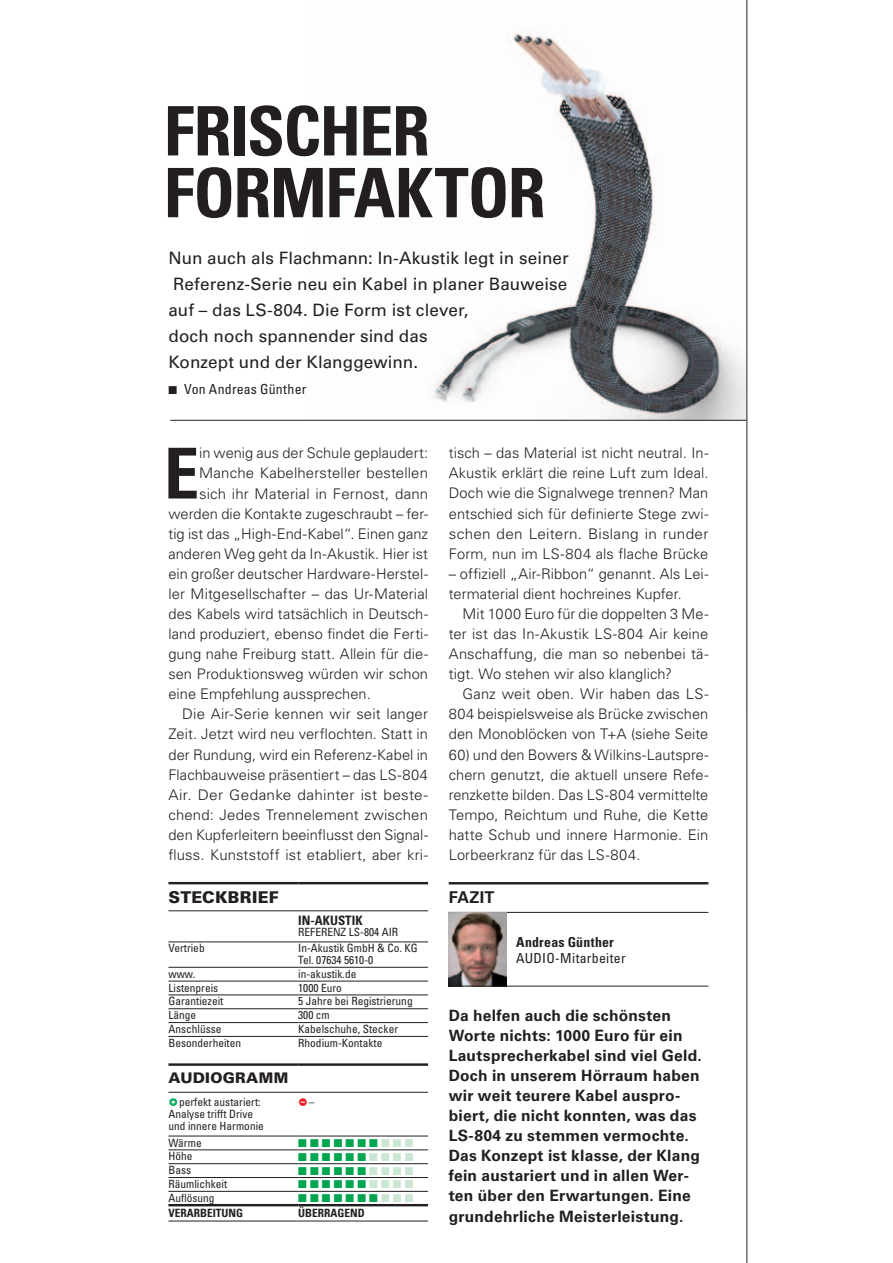
<style>
.page{position:relative;width:893px;height:1263px;background:#fff}
.page>*{position:absolute;margin:0;border:0;box-sizing:border-box;transform-origin:0 0}
.t1{font:700 condensed 70.2px "Univers LT Std";color:#231f20}
.t2{font:700 condensed 68.25px/61.8px "Univers LT Std";letter-spacing:-.025em;color:#231f20}
.t3{font:17.1px/26px "Univers LT Std";letter-spacing:.005em;color:#231f20}
.t4{font:900 16.2px "Univers LT Std";letter-spacing:.015em;color:#231f20}
.t5{font:700 16.2px "Univers LT Std";letter-spacing:.015em;color:#231f20}
.t6{font:700 15.6px/20.1px "Univers LT Std";letter-spacing:.015em;color:#231f20}
.t7{font:300 14.7px/20.1px "Univers LT Std";letter-spacing:.005em;color:#231f20;text-align:justify}
.t8{font:300 14.7px "Univers LT Std";letter-spacing:.005em;color:#231f20;scale:1.05 1}
.t9{font:900 14.7px "Univers LT Std";letter-spacing:.02em;color:#231f20}
.t10{font:condensed 13.8px "Univers LT Std";letter-spacing:.015em;color:#231f20}
.t11{font:700 condensed 13.8px "Univers LT Std";letter-spacing:.015em;color:#231f20}
.t12{font:700 condensed 13.05px "Univers LT Std";color:#231f20}
.t13{font:condensed 11.4px/12.1px "Univers LT Std";color:#231f20}
.t14{font:11.4px "Zapf Dingbats ITC";color:#00a54f}
.t15{font:700 condensed 11.4px "Univers LT Std";color:#231f20}
.s1{color:#cbe6d3}
</style>
<div class="page">
<img style="left:305px;top:33px;width:441px;height:387px">
<hr style="left:168px;top:942px;width:130px;height:1px;background:#231f20">
<hr style="left:298px;top:942px;width:130px;height:1px;background:#231f20">
<hr style="left:168px;top:967px;width:130px;height:1px;background:#231f20">
<hr style="left:298px;top:967px;width:130px;height:1px;background:#231f20">
<hr style="left:168px;top:981px;width:130px;height:1px;background:#231f20">
<hr style="left:298px;top:981px;width:130px;height:1px;background:#231f20">
<hr style="left:168px;top:995px;width:130px;height:1px;background:#231f20">
<hr style="left:298px;top:995px;width:130px;height:1px;background:#231f20">
<hr style="left:168px;top:1008px;width:130px;height:1px;background:#231f20">
<hr style="left:298px;top:1008px;width:130px;height:1px;background:#231f20">
<hr style="left:168px;top:1022px;width:130px;height:1px;background:#231f20">
<hr style="left:298px;top:1022px;width:130px;height:1px;background:#231f20">
<hr style="left:168px;top:1036px;width:130px;height:1px;background:#231f20">
<hr style="left:298px;top:1036px;width:130px;height:1px;background:#231f20">
<hr style="left:168px;top:882px;width:130px;height:2px;background:#231f20">
<hr style="left:298px;top:882px;width:130px;height:2px;background:#231f20">
<hr style="left:168px;top:910px;width:130px;height:1px;background:#231f20">
<hr style="left:298px;top:910px;width:130px;height:1px;background:#231f20">
<hr style="left:168px;top:1220px;width:130px;height:1px;background:#231f20">
<hr style="left:298px;top:1220px;width:130px;height:1px;background:#231f20">
<hr style="left:168px;top:1136px;width:130px;height:1px;background:#231f20">
<hr style="left:298px;top:1136px;width:130px;height:1px;background:#231f20">
<hr style="left:168px;top:1149px;width:130px;height:1px;background:#231f20">
<hr style="left:298px;top:1149px;width:130px;height:1px;background:#231f20">
<hr style="left:168px;top:1163px;width:130px;height:1px;background:#231f20">
<hr style="left:298px;top:1163px;width:130px;height:1px;background:#231f20">
<hr style="left:168px;top:1177px;width:130px;height:1px;background:#231f20">
<hr style="left:298px;top:1177px;width:130px;height:1px;background:#231f20">
<hr style="left:168px;top:1191px;width:130px;height:1px;background:#231f20">
<hr style="left:298px;top:1191px;width:130px;height:1px;background:#231f20">
<hr style="left:168px;top:1204px;width:130px;height:2px;background:#231f20">
<hr style="left:298px;top:1204px;width:130px;height:2px;background:#231f20">
<hr style="left:168px;top:1092px;width:130px;height:1px;background:#231f20">
<hr style="left:298px;top:1092px;width:130px;height:1px;background:#231f20">
<hr style="left:168px;top:1063px;width:130px;height:3px;background:#231f20">
<hr style="left:298px;top:1063px;width:130px;height:3px;background:#231f20">
<hr style="left:449px;top:882px;width:259px;height:2px;background:#231f20">
<hr style="left:449px;top:912px;width:259px;height:1px;background:#231f20">
<img style="left:449px;top:913px;width:57px;height:73px">
<hr style="left:449px;top:986px;width:259px;height:1px;background:#231f20">
<hr style="left:170px;top:420px;width:580px;height:1px;background:#231f20">
<svg style="left:747px;top:0;width:3px;height:1263px"></svg>
<img style="left:747px;top:481px;width:3px;height:237px">
<hr style="left:746px;top:0;width:1px;height:1263px;background:#231f20">
<h2 class="t2" style="left:164px;top:100px;width:383px">FRISCHER<br>FORMFAKTOR</h2>
<p class="t3" style="left:168px;top:245px;width:402px">Nun auch als Flachmann: In-Akustik legt in seiner Referenz-Serie neu ein Kabel in planer Bauweise auf – das LS-804. Die Form ist clever,<br>doch noch spannender sind das<br>Konzept und der Klanggewinn.</p>
<p class="t10" style="left:168px;top:381px;width:139px">■ Von Andreas Günther</p>
<h1 class="t1" style="left:164px;top:430px;width:37px">E</h1>
<p class="t7" style="left:199px;top:443px;width:230px">in wenig aus der Schule geplaudert:</p>
<p class="t7" style="left:199px;top:463px;width:230px">Manche Kabelhersteller bestellen</p>
<p class="t7" style="left:199px;top:483px;width:230px">sich ihr Material in Fernost, dann</p>
<p class="t7" style="left:168px;top:503px;width:261px">werden die Kontakte zugeschraubt – fer-</p>
<p class="t7" style="left:168px;top:523px;width:261px">tig ist das „High-End-Kabel“. Einen ganz</p>
<p class="t7" style="left:168px;top:543px;width:261px">anderen Weg geht da In-Akustik. Hier ist</p>
<p class="t7" style="left:168px;top:564px;width:261px">ein großer deutscher Hardware-Herstel-</p>
<p class="t7" style="left:168px;top:584px;width:261px">ler Mitgesellschafter – das Ur-Material</p>
<p class="t7" style="left:168px;top:604px;width:261px">des Kabels wird tatsächlich in Deutsch-</p>
<p class="t7" style="left:168px;top:624px;width:261px">land produziert, ebenso findet die Ferti-</p>
<p class="t7" style="left:168px;top:644px;width:261px">gung nahe Freiburg statt. Allein für die-</p>
<p class="t7" style="left:168px;top:664px;width:261px">sen Produktionsweg würden wir schon</p>
<p class="t7" style="left:168px;top:684px;width:204px">eine Empfehlung aussprechen.</p>
<p class="t7" style="left:182px;top:704px;width:247px">Die Air-Serie kennen wir seit langer</p>
<p class="t7" style="left:168px;top:724px;width:261px">Zeit. Jetzt wird neu verflochten. Statt in</p>
<p class="t7" style="left:168px;top:744px;width:261px">der Rundung, wird ein Referenz-Kabel in</p>
<p class="t7" style="left:168px;top:764px;width:261px">Flachbauweise präsentiert – das LS-804</p>
<p class="t8" style="left:168px;top:786px;width:249px">Air. Der Gedanke dahinter ist beste-</p>
<p class="t7" style="left:168px;top:804px;width:261px">chend: Jedes Trennelement zwischen</p>
<p class="t7" style="left:168px;top:825px;width:261px">den Kupferleitern beeinflusst den Signal-</p>
<p class="t7" style="left:168px;top:845px;width:261px">fluss. Kunststoff ist etabliert, aber kri-</p>
<p class="t4" style="left:168px;top:887px;width:112px">STECKBRIEF</p>
<p class="t12" style="left:298px;top:912px;width:66px">IN-AKUSTIK</p>
<p class="t13" style="left:298px;top:926px;width:101px">REFERENZ LS-804 AIR</p>
<p class="t13" style="left:168px;top:942px;width:38px">Vertrieb</p>
<p class="t13" style="left:298px;top:942px;width:121px;line-height:11.4px">In-Akustik GmbH &amp; Co. KG<br>Tel. 07634 5610-0</p>
<p class="t13" style="left:168px;top:967px;width:28px">www.</p>
<p class="t13" style="left:298px;top:967px;width:60px">in-akustik.de</p>
<p class="t13" style="left:168px;top:981px;width:51px">Listenpreis</p>
<p class="t13" style="left:298px;top:981px;width:45px">1000 Euro</p>
<p class="t13" style="left:168px;top:995px;width:57px">Garantiezeit</p>
<p class="t13" style="left:298px;top:995px;width:116px">5 Jahre bei Registrierung</p>
<p class="t13" style="left:168px;top:1009px;width:29px">Länge</p>
<p class="t13" style="left:298px;top:1009px;width:33px">300 cm</p>
<p class="t13" style="left:168px;top:1023px;width:55px">Anschlüsse</p>
<p class="t13" style="left:298px;top:1023px;width:101px">Kabelschuhe, Stecker</p>
<p class="t13" style="left:168px;top:1037px;width:74px">Besonderheiten</p>
<p class="t13" style="left:298px;top:1037px;width:86px">Rhodium-Kontakte</p>
<p class="t9" style="left:168px;top:1068px;width:121px">AUDIOGRAMM</p>
<p class="t13" style="left:168px;top:1096px;width:97px;text-indent:11px">perfekt austariert:<br>Analyse trifft Drive und innere Harmonie</p>
<p class="t13" style="left:309px;top:1096px;width:7px">–</p>
<p class="t13" style="left:168px;top:1136px;width:35px">Wärme</p>
<p class="t14" style="left:298px;top:1138px;width:117px">■ ■■ ■■■ ■ <span class="s1">■ ■ ■</span></p>
<p class="t13" style="left:168px;top:1150px;width:26px">Höhe</p>
<p class="t14" style="left:298px;top:1151px;width:117px">■ ■■ ■■■ <span class="s1">■ ■ ■ ■</span></p>
<p class="t13" style="left:168px;top:1164px;width:24px">Bass</p>
<p class="t14" style="left:298px;top:1165px;width:117px">■ ■■ ■■■ <span class="s1">■ ■ ■ ■</span></p>
<p class="t13" style="left:168px;top:1178px;width:60px">Räumlichkeit</p>
<p class="t14" style="left:298px;top:1179px;width:117px">■ ■■ ■■■ <span class="s1">■ ■ ■ ■</span></p>
<p class="t13" style="left:168px;top:1191px;width:48px">Auflösung</p>
<p class="t14" style="left:298px;top:1193px;width:117px">■ ■■ ■■■ ■ <span class="s1">■ ■ ■</span></p>
<p class="t15" style="left:168px;top:1206px;width:76px">VERARBEITUNG</p>
<p class="t15" style="left:298px;top:1206px;width:68px">ÜBERRAGEND</p>
<p class="t7" style="left:449px;top:443px;width:261px">tisch – das Material ist nicht neutral. In-Akustik erklärt die reine Luft zum Ideal.<br>Doch wie die Signalwege trennen? Man entschied sich für definierte Stege zwi&shy;schen den Leitern. Bislang in runder Form, nun im LS-804 als flache Brücke</p>
<p class="t7" style="left:449px;top:564px;width:261px">– offiziell „Air-Ribbon“ genannt. Als Lei&shy;termaterial dient hochreines Kupfer.</p>
<p class="t7" style="left:449px;top:604px;width:261px;text-indent:14px">Mit 1000 Euro für die doppelten 3 Me&shy;ter ist das In-Akustik LS-804 Air keine Anschaffung, die man so nebenbei tä&shy;tigt. Wo stehen wir also klanglich?</p>
<p class="t7" style="left:449px;top:684px;width:261px;text-indent:14px">Ganz weit oben. Wir haben das LS-804 beispielsweise als Brücke zwischen den Monoblöcken von T+A (siehe Seite</p>
<p class="t7" style="left:449px;top:744px;width:261px">60) und den Bowers &amp; Wilkins-Lautspre&shy;chern genutzt, die aktuell unsere Refe&shy;renzkette bilden. Das LS-804 vermittelte Tempo, Reichtum und Ruhe, die Kette hatte Schub und innere Harmonie. Ein Lorbeerkranz für das LS-804.</p>
<p class="t5" style="left:449px;top:888px;width:47px">FAZIT</p>
<p class="t11" style="left:516px;top:933px;width:99px">Andreas Günther</p>
<p class="t10" style="left:516px;top:949px;width:111px">AUDIO-Mitarbeiter</p>
<p class="t6" style="left:449px;top:1005px;width:254px">Da helfen auch die schönsten<br>Worte nichts: 1000 Euro für ein<br>Lautsprecherkabel sind viel Geld.<br>Doch in unserem Hörraum haben wir weit teurere Kabel auspro&shy;biert, die nicht konnten, was das<br>LS-804 zu stemmen vermochte.<br>Das Konzept ist klasse, der Klang fein austariert und in allen Wer&shy;ten über den Erwartungen. Eine grundehrliche Meisterleistung.</p>
</div>
